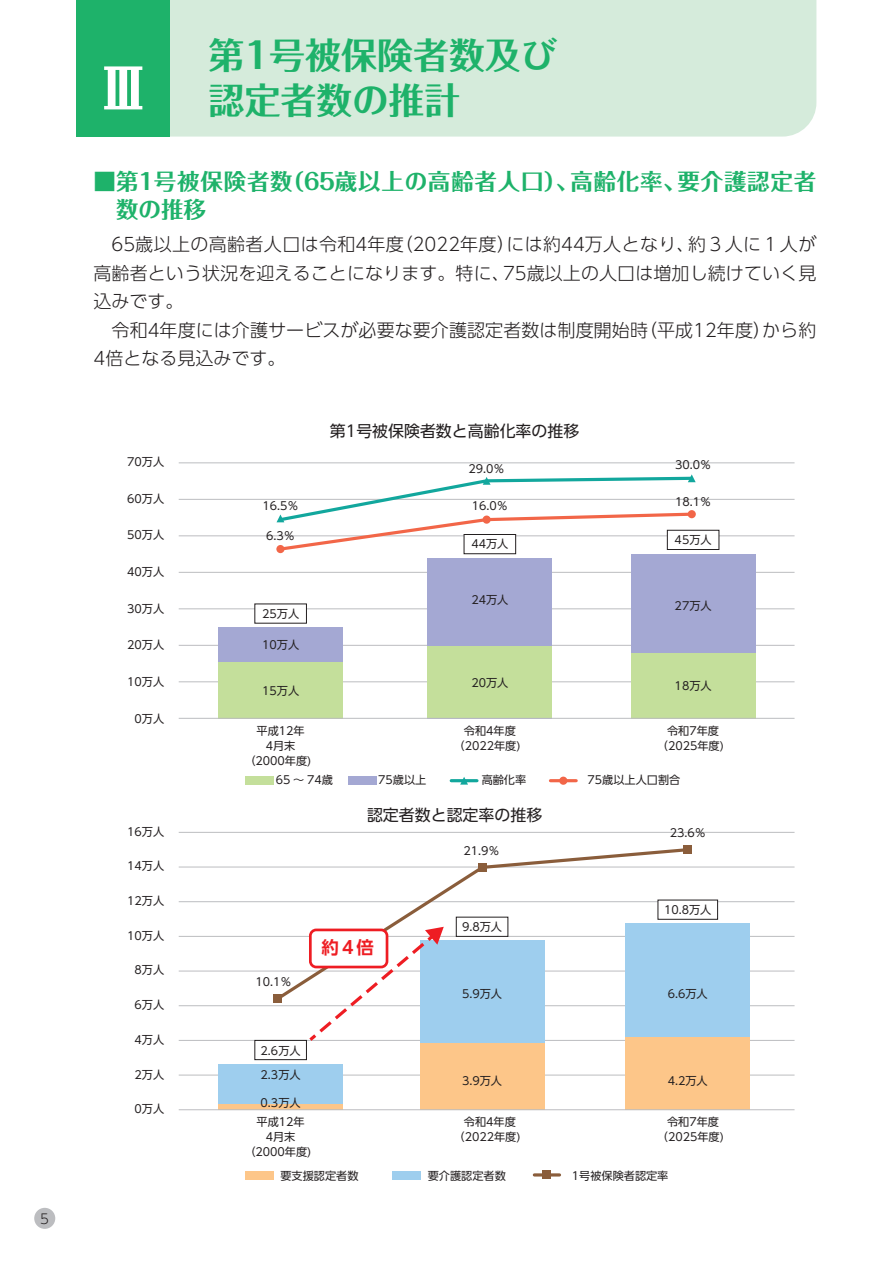
<style>
.page{position:relative;width:893px;height:1263px;background:#fff}
.page>*{position:absolute;margin:0;border:0;box-sizing:border-box;transform-origin:0 0}
.t1{font:700 54px "Folk Pro";color:#fff}
.t2{font:700 36px/45px "Folk Pro";color:#1eb26a}
.t3{font:700 22.5px/28.5px "Folk Pro";letter-spacing:.035em;color:#1eb26a}
.t4{font:300 18px/28.5px "UD Shin Go Pro";letter-spacing:.005em;color:#231f20}
.t5{font:700 17.55px "UD Shin Go Pro De";color:#ee1d23}
.t6{font:15.9px "UD Shin Go Pro";color:#231f20}
.t7{font:300 13.5px "UD Shin Go Pro";color:#231f20}
.t8{font:11.1px/15.1px "UD Shin Go Pro";color:#231f20;text-align:center}
</style>
<div class="page">
<hr style="left:179px;top:462px;width:615px;height:1px;background:#bcbdc0">
<hr style="left:179px;top:499px;width:615px;height:1px;background:#bcbdc0">
<hr style="left:179px;top:535px;width:615px;height:1px;background:#bcbdc0">
<hr style="left:179px;top:572px;width:615px;height:1px;background:#bcbdc0">
<hr style="left:179px;top:608px;width:615px;height:1px;background:#bcbdc0">
<hr style="left:179px;top:645px;width:615px;height:1px;background:#bcbdc0">
<hr style="left:179px;top:681px;width:615px;height:1px;background:#bcbdc0">
<hr style="left:179px;top:832px;width:615px;height:1px;background:#bcbdc0">
<hr style="left:179px;top:867px;width:615px;height:1px;background:#bcbdc0">
<hr style="left:179px;top:901px;width:615px;height:1px;background:#bcbdc0">
<hr style="left:179px;top:936px;width:615px;height:1px;background:#bcbdc0">
<hr style="left:179px;top:971px;width:615px;height:1px;background:#bcbdc0">
<hr style="left:179px;top:1005px;width:615px;height:1px;background:#bcbdc0">
<hr style="left:179px;top:1075px;width:615px;height:1px;background:#bcbdc0">
<hr style="left:179px;top:1040px;width:615px;height:1px;background:#bcbdc0">
<div style="left:218px;top:627px;width:125px;height:91px;background:#a4a8d3"></div>
<div style="left:218px;top:662px;width:125px;height:56px;background:#c4df9b"></div>
<div style="left:218px;top:1064px;width:125px;height:46px;background:#9eceee"></div>
<div style="left:218px;top:1105px;width:125px;height:5px;background:#fdc689"></div>
<div style="left:420px;top:940px;width:125px;height:170px;background:#9eceee"></div>
<div style="left:420px;top:1043px;width:125px;height:67px;background:#fdc689"></div>
<div style="left:625px;top:924px;width:125px;height:186px;background:#9eceee"></div>
<div style="left:625px;top:1037px;width:125px;height:73px;background:#fdc689"></div>
<div style="left:427px;top:558px;width:125px;height:160px;background:#a4a8d3"></div>
<div style="left:427px;top:646px;width:125px;height:72px;background:#c4df9b"></div>
<div style="left:631px;top:554px;width:125px;height:164px;background:#a4a8d3"></div>
<div style="left:631px;top:653px;width:125px;height:65px;background:#c4df9b"></div>
<div style="left:245px;top:776px;width:28px;height:8px;background:#c4df9b"></div>
<div style="left:245px;top:1172px;width:28px;height:8px;background:#fdc689"></div>
<div style="left:392px;top:1172px;width:29px;height:8px;background:#9eceee"></div>
<div style="left:348px;top:776px;width:28px;height:8px;background:#a4a8d3"></div>
<svg style="left:277px;top:474px;width:419px;height:79px"></svg>
<svg style="left:460px;top:777px;width:8px;height:8px"></svg>
<div style="left:559px;top:777px;width:8px;height:8px;background:#f26648;border-radius:50%"></div>
<hr style="left:451px;top:779px;width:26px;height:3px;background:#12a79d">
<hr style="left:550px;top:779px;width:26px;height:3px;background:#f26648">
<div style="left:255px;top:1040px;width:52px;height:20px;border:1px solid #231f20"></div>
<div style="left:255px;top:604px;width:51px;height:19px;background:#fff"></div>
<div style="left:464px;top:534px;width:52px;height:20px;background:#fff"></div>
<div style="left:464px;top:534px;width:52px;height:20px;border:1px solid #231f20"></div>
<div style="left:667px;top:530px;width:52px;height:19px;background:#fff"></div>
<div style="left:667px;top:530px;width:52px;height:20px;border:1px solid #231f20"></div>
<hr style="left:179px;top:718px;width:615px;height:1px;background:#bcbdc0">
<hr style="left:179px;top:1109px;width:615px;height:1px;background:#bcbdc0">
<div style="left:543px;top:1171px;width:8px;height:8px;background:#8a5d3b"></div>
<div style="left:683px;top:845px;width:9px;height:9px;background:#8a5d3b"></div>
<svg style="left:274px;top:848px;width:417px;height:155px"></svg>
<hr style="left:534px;top:1173px;width:25px;height:3px;background:#8a5d3b">
<svg style="left:306px;top:927px;width:138px;height:117px"></svg>
<div style="left:310px;top:930px;width:77px;height:37px;background:#fff;border-radius:6px"></div>
<div style="left:309px;top:928px;width:79px;height:40px;border:3px solid #ee1d23;border-radius:6px"></div>
<div style="left:170px;top:0;width:646px;height:137px;background:#d5ebdb"></div>
<div style="left:77px;top:0;width:93px;height:137px;background:#1eb26a"></div>
<div style="left:34px;top:1208px;width:21px;height:21px;background:#bcbdc0;border-radius:50%"></div>
<p class="t7" style="left:40px;top:1207px;width:10px">5</p>
<h1 class="t1" style="left:96px;top:43px;width:55px">Ⅲ</h1>
<h2 class="t2" style="left:208px;top:28px;width:350px">第1号被保険者数及び認定者数の推計</h2>
<h3 class="t3" style="left:116px;top:164px;width:702px;text-indent:-22px">■ 第1号被保険者数（65歳以上の高齢者人口）、高齢化率、要介護認定者数の推移</h3>
<h3 class="t4" style="left:94px;top:230px;width:724px">　65歳以上の高齢者人口は令和4年度（2022年度）には約44万人となり、約３人に１人が高齢者という状況を迎えることになります。特に、75歳以上の人口は増加し続けていく見込みです。<br>　令和4年度には介護サービスが必要な要介護認定者数は制度開始時（平成12年度）から約4倍となる見込みです。</h3>
<p class="t8" style="left:127px;top:454px;width:39px">70万人</p>
<p class="t8" style="left:127px;top:491px;width:39px">60万人</p>
<p class="t8" style="left:127px;top:527px;width:39px">50万人</p>
<p class="t8" style="left:127px;top:564px;width:39px">40万人</p>
<p class="t8" style="left:127px;top:600px;width:39px">30万人</p>
<p class="t8" style="left:127px;top:637px;width:39px">20万人</p>
<p class="t8" style="left:127px;top:674px;width:39px">10万人</p>
<p class="t8" style="left:135px;top:710px;width:31px">0万人</p>
<p class="t8" style="left:127px;top:823px;width:39px">16万人</p>
<p class="t8" style="left:127px;top:858px;width:39px">14万人</p>
<p class="t8" style="left:127px;top:893px;width:39px">12万人</p>
<p class="t8" style="left:127px;top:927px;width:39px">10万人</p>
<p class="t8" style="left:135px;top:962px;width:31px">8万人</p>
<p class="t8" style="left:135px;top:997px;width:31px">6万人</p>
<p class="t8" style="left:135px;top:1032px;width:31px">4万人</p>
<p class="t8" style="left:135px;top:1066px;width:31px">2万人</p>
<p class="t8" style="left:135px;top:1101px;width:31px">0万人</p>
<h3 class="t6" style="left:330px;top:418px;width:251px">第1号被保険者数と高齢化率の推移</h3>
<p class="t8" style="left:468px;top:461px;width:38px">29.0％</p>
<p class="t8" style="left:675px;top:457px;width:38px">30.0％</p>
<p class="t8" style="left:262px;top:498px;width:38px">16.5％</p>
<p class="t8" style="left:472px;top:498px;width:38px">16.0％</p>
<p class="t8" style="left:675px;top:494px;width:38px">18.1％</p>
<p class="t8" style="left:266px;top:528px;width:30px">6.3％</p>
<p class="t8" style="left:471px;top:536px;width:39px">44万人</p>
<p class="t8" style="left:675px;top:532px;width:39px">45万人</p>
<p class="t8" style="left:262px;top:606px;width:39px">25万人</p>
<p class="t8" style="left:471px;top:592px;width:39px">24万人</p>
<p class="t8" style="left:675px;top:598px;width:39px">27万人</p>
<p class="t8" style="left:262px;top:637px;width:39px">10万人</p>
<p class="t8" style="left:262px;top:683px;width:39px">15万人</p>
<p class="t8" style="left:471px;top:675px;width:39px">20万人</p>
<p class="t8" style="left:675px;top:678px;width:39px">18万人</p>
<p class="t8" style="left:244px;top:722px;width:69px">平成12年<br>4月末（2000年度)</p>
<p class="t8" style="left:454px;top:722px;width:69px">令和4年度（2022年度)</p>
<p class="t8" style="left:657px;top:722px;width:69px">令和7年度（2025年度)</p>
<p class="t8" style="left:276px;top:772px;width:59px">65 ～ 74歳</p>
<p class="t8" style="left:378px;top:772px;width:50px">75歳以上</p>
<p class="t8" style="left:482px;top:772px;width:46px">高齢化率</p>
<p class="t8" style="left:587px;top:772px;width:94px">75歳以上人口割合</p>
<h3 class="t6" style="left:367px;top:802px;width:177px">認定者数と認定率の推移</h3>
<p class="t8" style="left:464px;top:842px;width:38px">21.9％</p>
<p class="t8" style="left:462px;top:919px;width:42px">9.8万人</p>
<p class="t8" style="left:670px;top:825px;width:38px">23.6％</p>
<p class="t8" style="left:664px;top:902px;width:49px">10.8万人</p>
<p class="t8" style="left:255px;top:974px;width:38px">10.1％</p>
<h3 class="t5" style="left:321px;top:933px;width:54px">約４倍</h3>
<p class="t8" style="left:261px;top:1042px;width:42px">2.6万人</p>
<p class="t8" style="left:261px;top:1066px;width:42px">2.3万人</p>
<p class="t8" style="left:261px;top:1095px;width:42px">0.3万人</p>
<p class="t8" style="left:244px;top:1114px;width:69px">平成12年<br>4月末（2000年度)</p>
<p class="t8" style="left:462px;top:986px;width:42px">5.9万人</p>
<p class="t8" style="left:462px;top:1073px;width:42px">3.9万人</p>
<p class="t8" style="left:454px;top:1114px;width:69px">令和4年度（2022年度)</p>
<p class="t8" style="left:668px;top:986px;width:42px">6.6万人</p>
<p class="t8" style="left:668px;top:1073px;width:42px">4.2万人</p>
<p class="t8" style="left:657px;top:1114px;width:69px">令和7年度（2025年度)</p>
<p class="t8" style="left:280px;top:1168px;width:80px">要支援認定者数</p>
<p class="t8" style="left:428px;top:1168px;width:80px">要介護認定者数</p>
<p class="t8" style="left:572px;top:1168px;width:98px">1号被保険者認定率</p>
</div>
